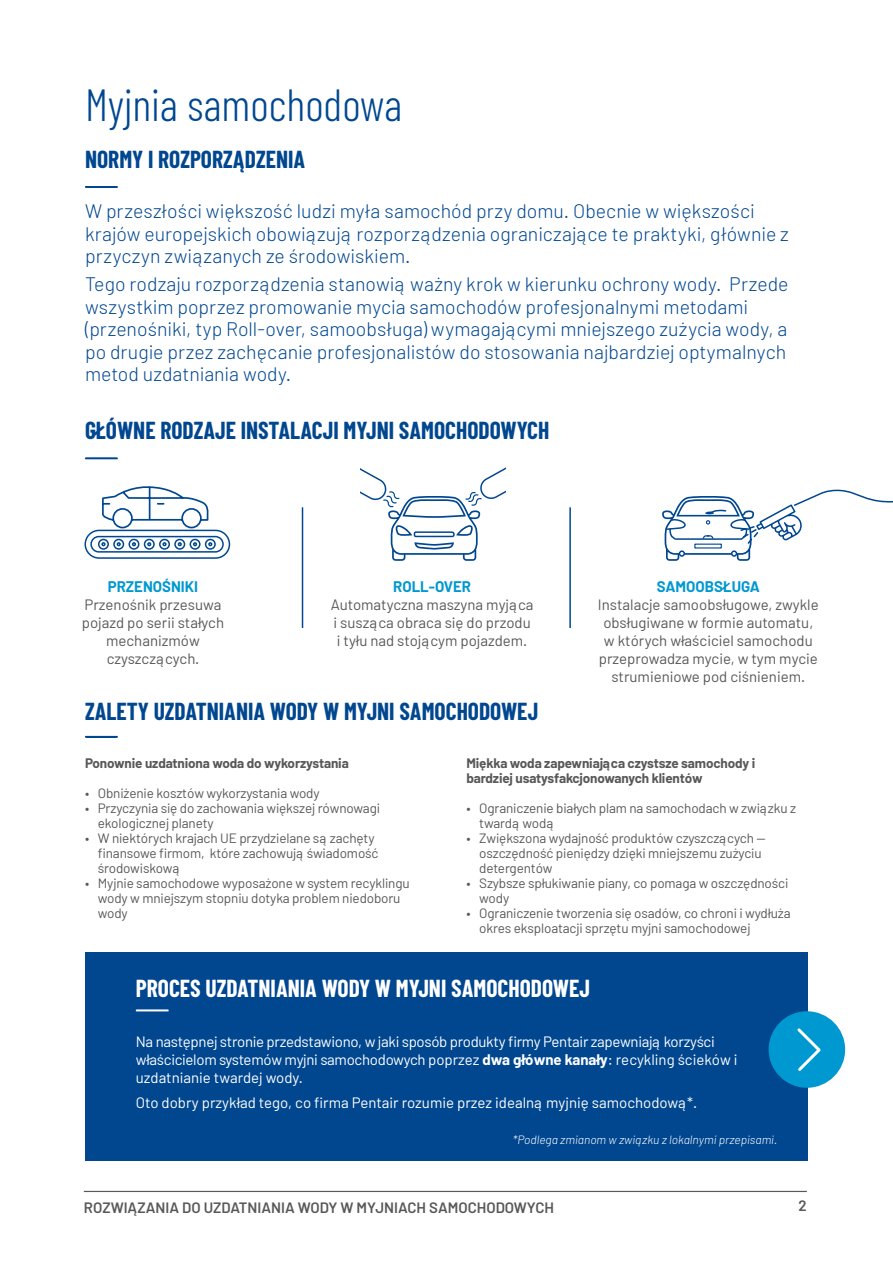
<style>
.page{position:relative;width:893px;height:1263px;background:#fff}
.page>*{position:absolute;margin:0;border:0;box-sizing:border-box;transform-origin:0 0}
.t1{font:300 45px "Barlow Condensed";color:#004790}
.t2{font:700 24px "Barlow Condensed";color:#004790}
.t3{font:700 24px "Barlow Condensed";color:#fff}
.t4{font:300 19.5px/22.5px "Barlow";color:#004790}
.t5{font:15px/18px "Barlow";color:#58585a;text-align:center}
.t6{font:15px/18px "Barlow";letter-spacing:-.02em;color:#fff}
.t7{font:15px "Barlow";color:#fff}
.t8{font:600 15px "Barlow";color:#58585a}
.t9{font:700 15px "Barlow";color:#0098d1}
.t10{font:13.5px/15px "Barlow";letter-spacing:-.01em;color:#58585a}
.t11{font:700 13.5px/15px "Barlow";letter-spacing:-.01em;color:#58585a}
.t12{font:italic 300 12px "Barlow";color:#fff}
.s1{font-weight:700}
</style>
<div class="page">
<hr style="left:84px;top:1191px;width:723px;height:1px;background:#58585a">
<div style="left:85px;top:952px;width:723px;height:209px;background:#004790"></div>
<div style="left:85px;top:186px;width:33px;height:2px;border:2px solid #004790"></div>
<div style="left:85px;top:457px;width:33px;height:2px;border:2px solid #004790"></div>
<div style="left:136px;top:1009px;width:33px;height:2px;border:2px solid #fff"></div>
<div style="left:85px;top:736px;width:33px;height:2px;border:2px solid #004790"></div>
<div style="left:769px;top:1011px;width:76px;height:77px;background:#0098d1;border-radius:50%"></div>
<svg style="left:797px;top:1028px;width:24px;height:43px"></svg>
<svg style="left:102px;top:486px;width:107px;height:43px"></svg>
<hr style="left:302px;top:507px;width:1px;height:121px;background:#004790">
<hr style="left:569px;top:507px;width:2px;height:121px;background:#004790">
<div style="left:85px;top:530px;width:145px;height:29px;border:2px solid #004790;border-radius:14px"></div>
<div style="left:90px;top:536px;width:134px;height:17px;border:2px solid #004790;border-radius:8px"></div>
<div style="left:98px;top:539px;width:11px;height:11px;border:2px solid #004790;border-radius:50%"></div>
<div style="left:113px;top:539px;width:11px;height:11px;border:2px solid #004790;border-radius:50%"></div>
<div style="left:128px;top:539px;width:11px;height:11px;border:2px solid #004790;border-radius:50%"></div>
<div style="left:144px;top:539px;width:11px;height:11px;border:2px solid #004790;border-radius:50%"></div>
<div style="left:159px;top:539px;width:11px;height:11px;border:2px solid #004790;border-radius:50%"></div>
<div style="left:174px;top:539px;width:11px;height:11px;border:2px solid #004790;border-radius:50%"></div>
<div style="left:190px;top:539px;width:11px;height:11px;border:2px solid #004790;border-radius:50%"></div>
<div style="left:205px;top:539px;width:11px;height:11px;border:2px solid #004790;border-radius:50%"></div>
<svg style="left:101px;top:542px;width:5px;height:4px"></svg>
<svg style="left:117px;top:542px;width:4px;height:4px"></svg>
<svg style="left:132px;top:542px;width:4px;height:4px"></svg>
<svg style="left:147px;top:542px;width:4px;height:4px"></svg>
<svg style="left:162px;top:542px;width:5px;height:4px"></svg>
<svg style="left:178px;top:542px;width:4px;height:4px"></svg>
<svg style="left:193px;top:542px;width:4px;height:4px"></svg>
<svg style="left:208px;top:542px;width:4px;height:4px"></svg>
<svg style="left:360px;top:467px;width:146px;height:94px"></svg>
<svg style="left:662px;top:489px;width:231px;height:72px"></svg>
<h1 class="t1" style="left:85px;top:77px;width:319px">Myjnia samochodowa</h1>
<h2 class="t2" style="left:85px;top:144px;width:222px">NORMY I ROZPORZĄDZENIA</h2>
<h3 class="t4" style="left:85px;top:199px;width:705px">W przeszłości większość ludzi myła samochód przy domu. Obecnie w większości krajów europejskich obowiązują rozporządzenia ograniczające te praktyki, głównie z przyczyn związanych ze środowiskiem.</h3>
<p class="t4" style="left:85px;top:272px;width:705px">Tego rodzaju rozporządzenia stanowią ważny krok w kierunku ochrony wody. Przede wszystkim poprzez promowanie mycia samochodów profesjonalnymi metodami (przenośniki, typ Roll-over, samoobsługa) wymagającymi mniejszego zużycia wody, a po drugie przez zachęcanie profesjonalistów do stosowania najbardziej optymalnych metod uzdatniania wody.</p>
<h2 class="t2" style="left:85px;top:416px;width:466px">GŁÓWNE RODZAJE INSTALACJI MYJNI SAMOCHODOWYCH</h2>
<p class="t9" style="left:108px;top:577px;width:92px">PRZENOŚNIKI</p>
<p class="t5" style="left:82px;top:595px;width:144px">Przenośnik przesuwa pojazd po serii stałych mechanizmów czyszczących.</p>
<p class="t9" style="left:393px;top:577px;width:79px">ROLL-OVER</p>
<p class="t5" style="left:331px;top:595px;width:204px;text-align:left">Automatyczna maszyna myjąca i susząca obraca się do przodu i tyłu nad stojącym pojazdem.</p>
<h2 class="t2" style="left:85px;top:697px;width:455px">ZALETY UZDATNIANIA WODY W MYJNI SAMOCHODOWEJ</h2>
<p class="t9" style="left:657px;top:577px;width:105px">SAMOOBSŁUGA</p>
<p class="t5" style="left:598px;top:595px;width:222px">Instalacje samoobsługowe, zwykle obsługiwane w formie automatu, w których właściciel samochodu przeprowadza mycie, w tym mycie strumieniowe pod ciśnieniem.</p>
<p class="t11" style="left:85px;top:756px;width:265px">Ponownie uzdatniona woda do wykorzystania</p>
<p class="t10" style="left:85px;top:786px;width:236px">• Obniżenie kosztów wykorzystania wody</p>
<p class="t10" style="left:98px;top:801px;width:284px;text-indent:-13px">• Przyczynia się do zachowania większej równowagi ekologicznej planety</p>
<p class="t10" style="left:98px;top:831px;width:282px;text-indent:-13px">• W niektórych krajach UE przydzielane są zachęty finansowe firmom, które zachowują świadomość środowiskową</p>
<p class="t10" style="left:98px;top:876px;width:313px;text-indent:-13px">• Myjnie samochodowe wyposażone w system recyklingu wody w mniejszym stopniu dotyka problem niedoboru wody</p>
<p class="t11" style="left:466px;top:756px;width:290px">Miękka woda zapewniająca czystsze samochody i bardziej usatysfakcjonowanych klientów</p>
<p class="t10" style="left:479px;top:801px;width:318px;text-indent:-13px">• Ograniczenie białych plam na samochodach w związku z twardą wodą</p>
<p class="t10" style="left:479px;top:831px;width:288px;text-indent:-13px">• Zwiększona wydajność produktów czyszczących — oszczędność pieniędzy dzięki mniejszemu zużyciu detergentów</p>
<p class="t10" style="left:479px;top:876px;width:311px;text-indent:-13px">• Szybsze spłukiwanie piany, co pomaga w oszczędności wody</p>
<p class="t10" style="left:479px;top:906px;width:313px;text-indent:-13px">• Ograniczenie tworzenia się osadów, co chroni i wydłuża okres eksploatacji sprzętu myjni samochodowej</p>
<h2 class="t3" style="left:136px;top:973px;width:456px">PROCES UZDATNIANIA WODY W MYJNI SAMOCHODOWEJ</h2>
<p class="t6" style="left:136px;top:1032px;width:603px">Na następnej stronie przedstawiono, w jaki sposób produkty firmy Pentair zapewniają korzyści właścicielom systemów myjni samochodowych poprzez <span class="s1">dwa główne kanały</span>: recykling ścieków i uzdatnianie twardej wody.</p>
<p class="t7" style="left:136px;top:1094px;width:563px">Oto dobry przykład tego, co firma Pentair rozumie przez idealną myjnię samochodową*.</p>
<p class="t12" style="left:513px;top:1132px;width:266px">*Podlega zmianom w związku z lokalnymi przepisami.</p>
<p class="t8" style="left:84px;top:1198px;width:472px">ROZWIĄZANIA DO UZDATNIANIA WODY W MYJNIACH SAMOCHODOWYCH</p>
<p class="t8" style="left:799px;top:1196px;width:10px">2</p>
</div>
